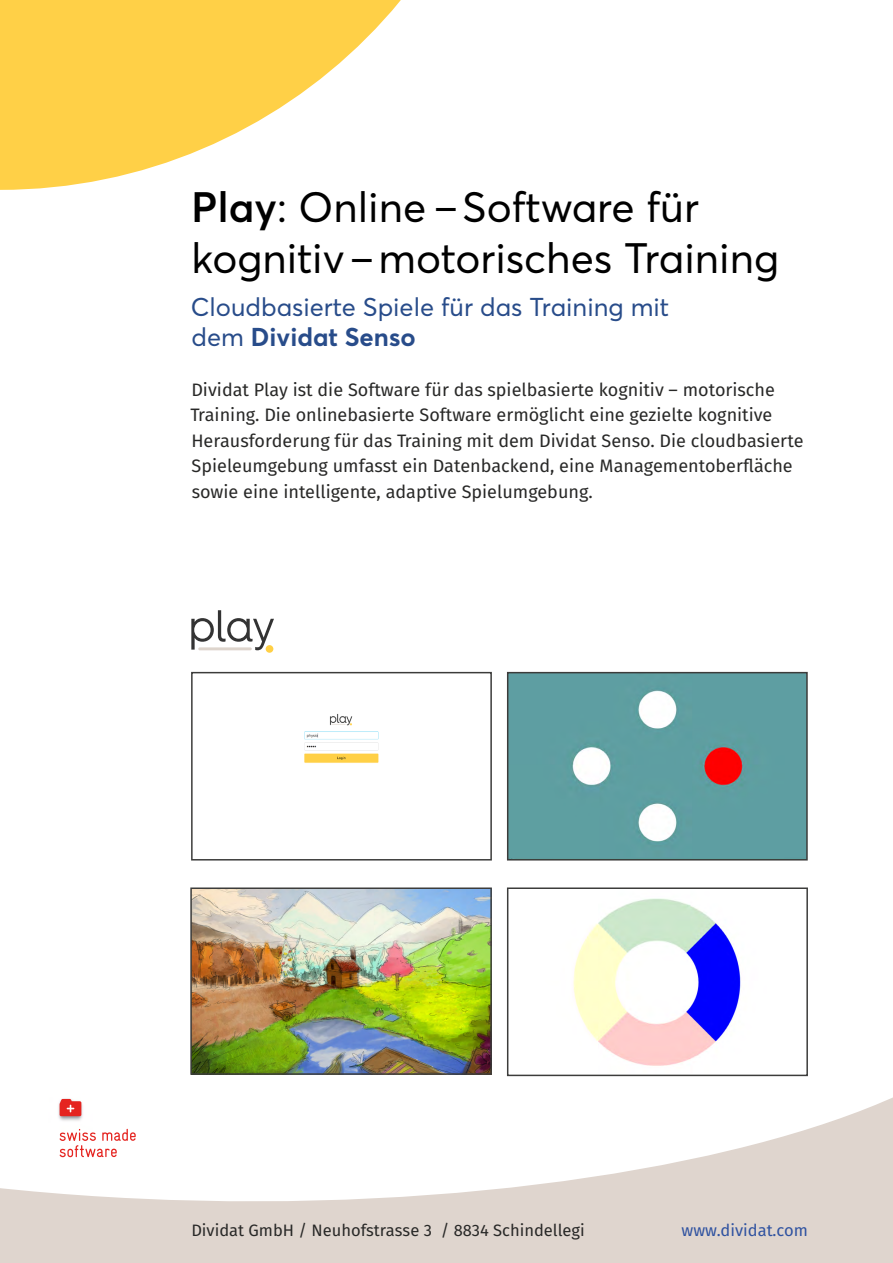
<style>
.page{position:relative;width:893px;height:1263px;background:#fff}
.page>*{position:absolute;margin:0;border:0;box-sizing:border-box;transform-origin:0 0}
.t1{font:42px/50.4px "Averta Std";color:#000}
.t2{font:25.5px/30.6px "Averta Std";color:#284c8a}
.t3{font:18px/25.5px "Fira Sans";color:#282827}
.t4{font:16.5px "Fira Sans";color:#282827}
.t5{font:16.5px "Fira Sans";color:#2f52a0}
.s1{font-weight:600}
.s2{font-weight:700}
</style>
<div class="page">
<svg style="left:0;top:0;width:401px;height:190px;fill:#ffd047"></svg>
<svg style="left:0;top:1076px;width:893px;height:187px"></svg>
<div style="left:266px;top:645px;width:7px;height:8px;background:#ffd046;border-radius:50%"></div>
<svg style="left:191px;top:610px;width:83px;height:40px"></svg>
<img style="left:304px;top:714px;width:75px;height:49px">
<div style="left:191px;top:672px;width:301px;height:188px;border:2px solid #3c3c3b"></div>
<img style="left:510px;top:675px;width:295px;height:182px">
<div style="left:507px;top:672px;width:301px;height:188px;border:2px solid #3c3c3b"></div>
<img style="left:193px;top:890px;width:296px;height:182px">
<div style="left:190px;top:887px;width:302px;height:188px;border:2px solid #3c3c3b"></div>
<img style="left:573px;top:898px;width:168px;height:168px">
<div style="left:507px;top:887px;width:301px;height:189px;border:2px solid #3c3c3b"></div>
<img style="left:49px;top:1089px;width:43px;height:41px">
<svg style="left:60px;top:1129px;width:76px;height:28px"></svg>
<svg style="left:60px;top:1099px;width:21px;height:17px"></svg>
<h1 class="t1" style="left:191px;top:182px;width:590px"><span class="s1">Play</span>: Online – Software für kognitiv – motorisches Training</h1>
<h2 class="t2" style="left:191px;top:291px;width:480px">Cloudbasierte Spiele für das Training mit dem <span class="s2">Dividat Senso</span></h2>
<p class="t3" style="left:190px;top:378px;width:615px">Dividat Play ist die Software für das spielbasierte kognitiv – motorische Training. Die onlinebasierte Software ermöglicht eine gezielte kognitive Herausforderung für das Training mit dem Dividat Senso. Die cloudbasierte Spieleumgebung umfasst ein Datenbackend, eine Managementoberfläche sowie eine intelligente, adaptive Spielumgebung.</p>
<p class="t4" style="left:191px;top:1218px;width:395px">Dividat GmbH / Neuhofstrasse 3 / 8834 Schindellegi</p>
<p class="t5" style="left:682px;top:1218px;width:128px">www.dividat.com</p>
</div>
